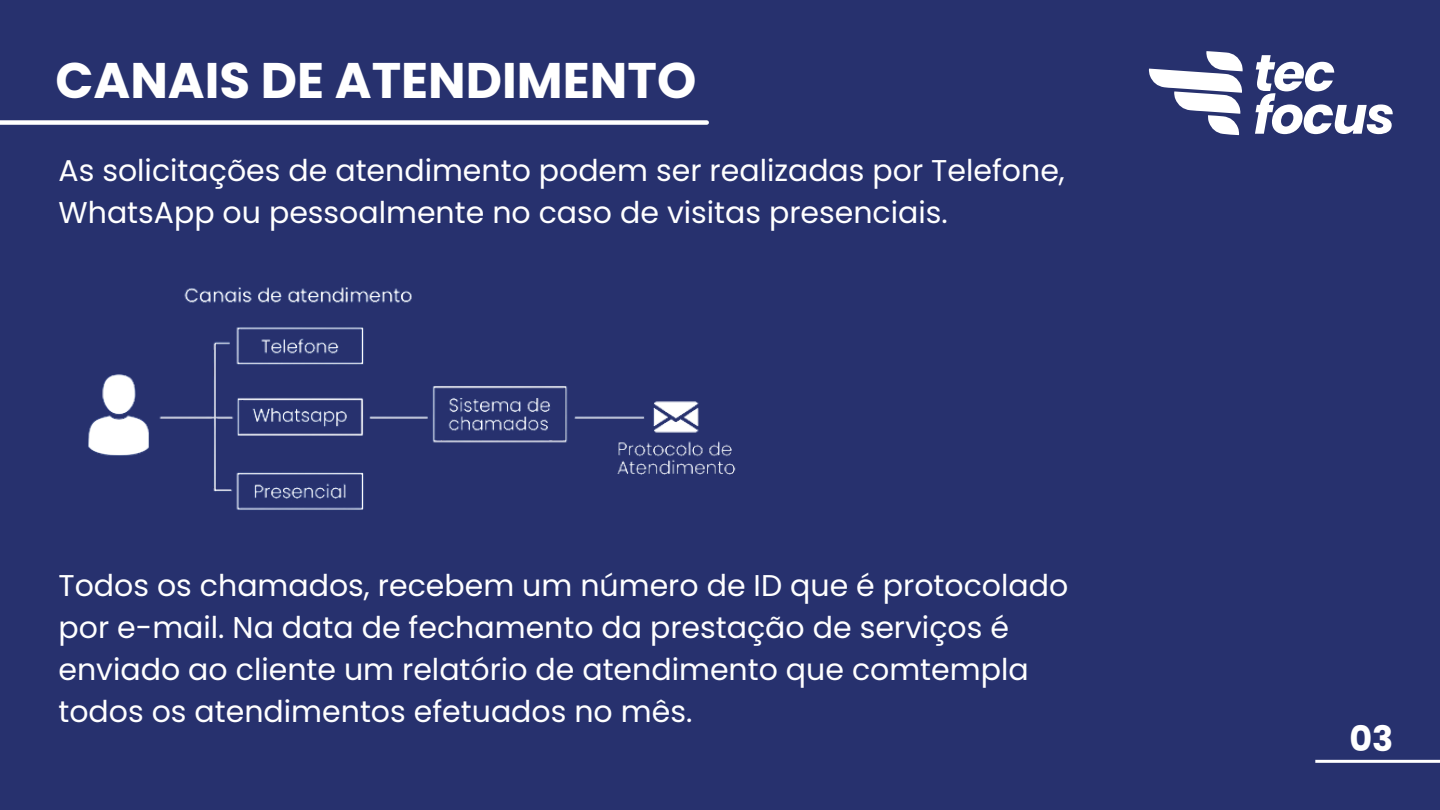
<style>
.page{position:relative;width:1440px;height:810px;background:#27316e}
.page>*{position:absolute;margin:0;border:0;box-sizing:border-box;transform-origin:0 0}
.t1{font:700 50px "Poppins";color:#fff}
.t2{font:700 35px "Poppins";color:#fff}
.t3{font:30px/42px "Poppins";color:#fff}
</style>
<div class="page">
<div style="left:0;top:120px;width:707px;height:5px;background:#fff"></div>
<svg style="left:1149px;top:51px;width:94px;height:84px"></svg>
<svg style="left:1255px;top:55px;width:138px;height:79px"></svg>
<hr style="left:1315px;top:760px;width:125px;height:3px;background:#fff">
<img style="left:88px;top:287px;width:648px;height:223px">
<p class="t1" style="left:55px;top:45px;width:642px">CANAIS DE ATENDIMENTO</p>
<p class="t3" style="left:59px;top:150px;width:1008px">As solicitações de atendimento podem ser realizadas por Telefone,<br>WhatsApp ou pessoalmente no caso de visitas presenciais.</p>
<p class="t3" style="left:59px;top:565px;width:1011px">Todos os chamados, recebem um número de ID que é protocolado por e-mail. Na data de fechamento da prestação de serviços é enviado ao cliente um relatório de atendimento que comtempla todos os atendimentos efetuados no mês.</p>
<p class="t2" style="left:1349px;top:714px;width:45px">03</p>
</div>
